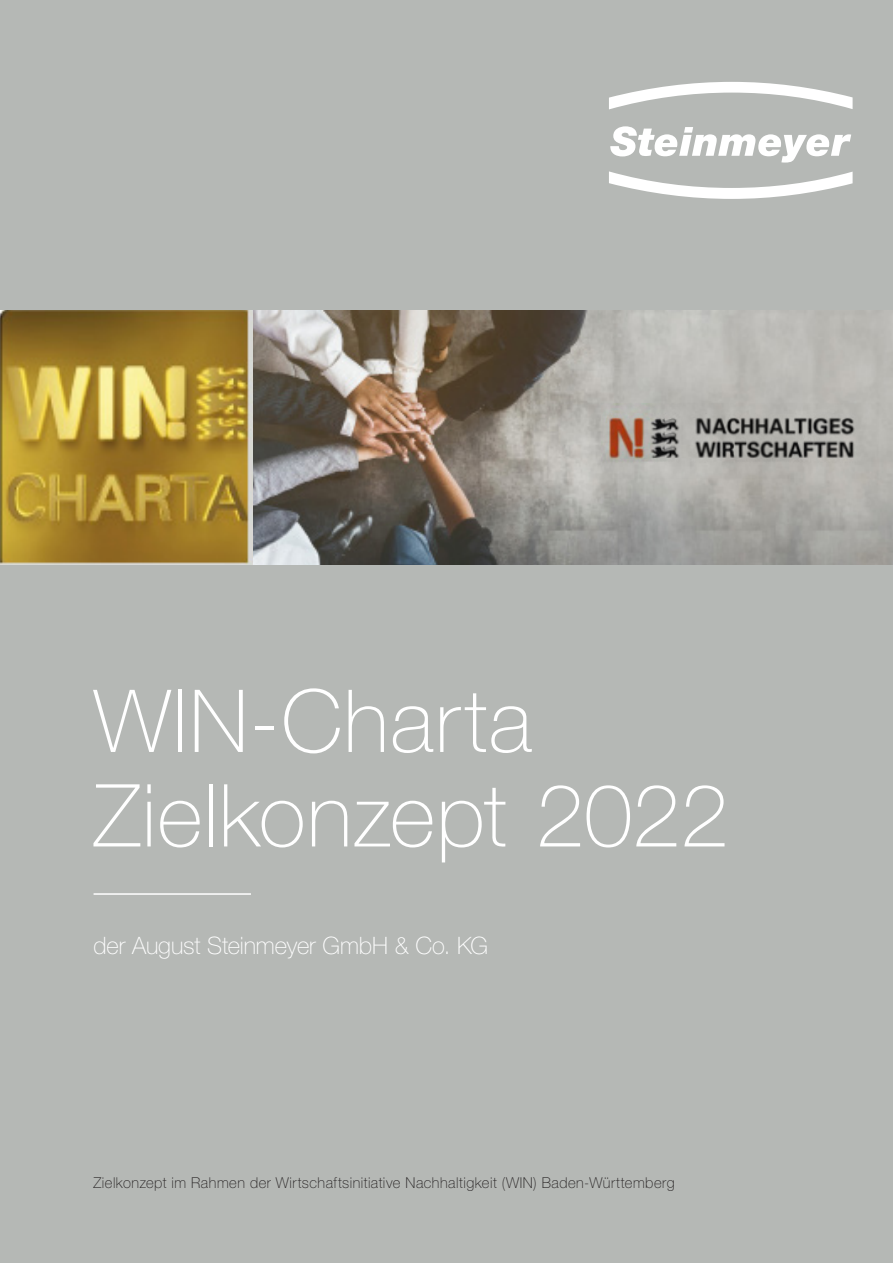
<style>
.page{position:relative;width:893px;height:1263px;background:#b5b8b5}
.page>*{position:absolute;margin:0;border:0;box-sizing:border-box;transform-origin:0 0}
.Headline_XL{font:100 87px/94.5px "Helvetica Neue LT Pro";letter-spacing:.015em;color:#fff}
.Lesetext{font:100 24px "Helvetica Neue LT Pro";letter-spacing:-.005em;color:#fff}
.Headline_L{font:100 15px "Helvetica Neue LT Pro";letter-spacing:.035em;color:#231f20}
</style>
<div class="page">
<svg style="left:610px;top:126px;width:241px;height:37px"></svg>
<svg style="left:609px;top:82px;width:244px;height:27px"></svg>
<svg style="left:609px;top:171px;width:244px;height:28px"></svg>
<hr style="left:94px;top:893px;width:157px;height:2px;background:#fff">
<img style="left:0;top:310px;width:893px;height:254px">
<img style="left:602px;top:403px;width:276px;height:75px">
<p class="Headline_XL" style="left:94px;top:674px;width:637px">WIN-Charta<br>Zielkonzept 2022</p>
<p class="Lesetext" style="left:94px;top:932px;width:396px">der August Steinmeyer GmbH &amp; Co. KG</p>
<p class="Headline_L" style="left:94px;top:1174px;width:582px">Zielkonzept im Rahmen der Wirtschaftsinitiative Nachhaltigkeit (WIN) Baden-Württemberg</p>
</div>
